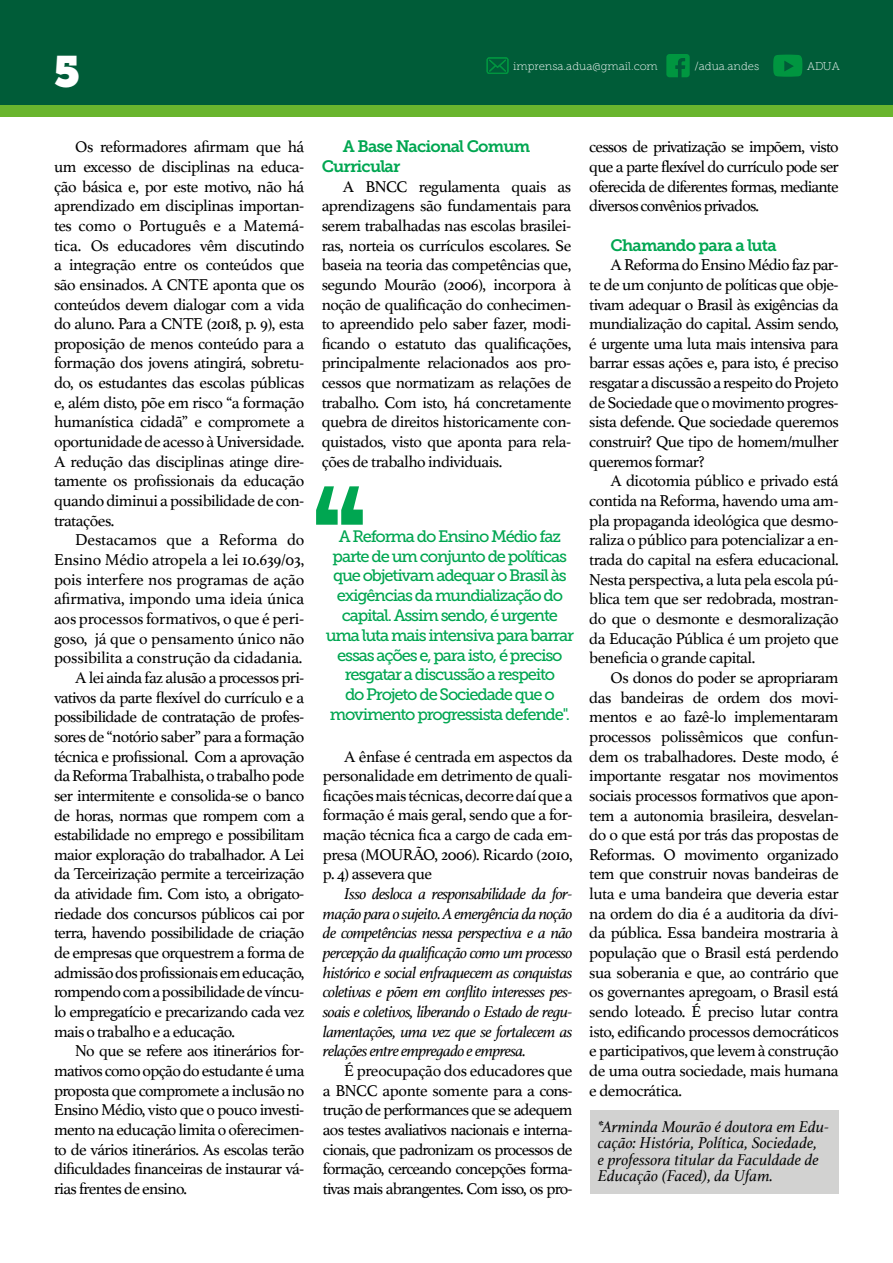
<style>
.page{position:relative;width:893px;height:1263px;background:#fff}
.page>*{position:absolute;margin:0;border:0;box-sizing:border-box;transform-origin:0 0}
.t1{font:43.5px "Museo Slab";color:#fff}
.t2{font:16.5px/19.6px "Athelas";letter-spacing:-.04em;color:#000;text-align:justify}
.t3{font:italic 16.5px/19.6px "Athelas";color:#000}
.t4{font:16.5px/19.8px "Museo Slab 500";letter-spacing:-.07em;color:#00a651;text-align:center}
.t5{font:16.5px "Athelas";letter-spacing:-.01em;color:#000}
.t6{font:16.5px/19.6px "Museo Slab 700";letter-spacing:-.05em;color:#00a651}
.t7{font:11.25px "Museo Slab 100";color:#fff}
</style>
<div class="page">
<div style="left:590px;top:1110px;width:249px;height:84px;background:#d2d2d1"></div>
<div style="left:0;top:0;width:893px;height:105px;background:#005c38"></div>
<div style="left:0;top:105px;width:893px;height:12px;background:#69b52e"></div>
<svg style="left:773px;top:55px;width:29px;height:22px"></svg>
<svg style="left:666px;top:54px;width:24px;height:23px"></svg>
<svg style="left:487px;top:57px;width:21px;height:17px"></svg>
<svg style="left:316px;top:486px;width:47px;height:39px"></svg>
<h1 class="t1" style="left:54px;top:46px;width:28px">5</h1>
<p class="t7" style="left:513px;top:60px;width:146px">imprensa.adua@gmail.com</p>
<p class="t7" style="left:694px;top:60px;width:66px">/adua.andes</p>
<p class="t7" style="left:807px;top:60px;width:34px">ADUA</p>
<p class="t2" style="left:54px;top:137px;width:252px;text-indent:21px">Os reformadores afirmam que há um excesso de disciplinas na educa&shy;ção básica e, por este motivo, não há aprendizado em disciplinas importan&shy;tes como o Português e a Matemá&shy;tica. Os educadores vêm discutindo a integração entre os conteúdos que são ensinados. A CNTE aponta que os conteúdos devem dialogar com a vida do aluno. Para a CNTE (2018, p. 9), esta proposição de menos conteúdo para a formação dos jovens atingirá, sobretu&shy;do, os estudantes das escolas públicas e, além disto, põe em risco “a formação humanística cidadã” e compromete a oportunidade de acesso à Universidade.<br>A redução das disciplinas atinge dire&shy;tamente os profissionais da educação quando diminui a possibilidade de con&shy;tratações.</p>
<p class="t5" style="left:75px;top:527px;width:231px">Destacamos que a Reforma do</p>
<p class="t5" style="left:54px;top:546px;width:252px">Ensino Médio atropela a lei 10.639/03,</p>
<p class="t5" style="left:54px;top:566px;width:252px">pois interfere nos programas de ação</p>
<p class="t5" style="left:54px;top:586px;width:252px">afirmativa, impondo uma ideia única</p>
<p class="t5" style="left:54px;top:605px;width:252px">aos processos formativos, o que é peri-</p>
<p class="t5" style="left:54px;top:625px;width:252px">goso, já que o pensamento único não</p>
<p class="t5" style="left:54px;top:645px;width:250px">possibilita a construção da cidadania.</p>
<p class="t2" style="left:75px;top:667px;width:231px">A lei ainda faz alusão a processos pri-</p>
<p class="t2" style="left:54px;top:687px;width:252px">vativos da parte flexível do currículo e a</p>
<p class="t2" style="left:54px;top:706px;width:252px">possibilidade de contratação de profes-</p>
<p class="t2" style="left:54px;top:726px;width:252px">sores de “notório saber” para a formação</p>
<p class="t2" style="left:54px;top:746px;width:252px">técnica e profissional. Com a aprovação</p>
<p class="t2" style="left:54px;top:765px;width:252px">da Reforma Trabalhista, o trabalho pode</p>
<p class="t2" style="left:54px;top:785px;width:252px">ser intermitente e consolida-se o banco</p>
<p class="t2" style="left:54px;top:805px;width:252px">de horas, normas que rompem com a</p>
<p class="t2" style="left:54px;top:824px;width:252px">estabilidade no emprego e possibilitam</p>
<p class="t2" style="left:54px;top:844px;width:252px">maior exploração do trabalhador. A Lei</p>
<p class="t2" style="left:54px;top:864px;width:252px">da Terceirização permite a terceirização</p>
<p class="t2" style="left:54px;top:883px;width:252px">da atividade fim. Com isto, a obrigato-</p>
<p class="t2" style="left:54px;top:903px;width:252px">riedade dos concursos públicos cai por</p>
<p class="t2" style="left:54px;top:923px;width:252px">terra, havendo possibilidade de criação</p>
<p class="t2" style="left:54px;top:942px;width:252px">de empresas que orquestrem a forma de</p>
<p class="t2" style="left:54px;top:962px;width:252px">admissão dos profissionais em educação,</p>
<p class="t2" style="left:54px;top:982px;width:252px">rompendo com a possibilidade de víncu-</p>
<p class="t2" style="left:54px;top:1001px;width:252px">lo empregatício e precarizando cada vez</p>
<p class="t2" style="left:54px;top:1021px;width:182px">mais o trabalho e a educação.</p>
<p class="t2" style="left:75px;top:1040px;width:231px">No que se refere aos itinerários for-</p>
<p class="t2" style="left:54px;top:1060px;width:252px">mativos como opção do estudante é uma</p>
<p class="t2" style="left:54px;top:1080px;width:252px">proposta que compromete a inclusão no</p>
<p class="t2" style="left:54px;top:1099px;width:252px">Ensino Médio, visto que o pouco investi-</p>
<p class="t2" style="left:54px;top:1119px;width:252px">mento na educação limita o oferecimen-</p>
<p class="t2" style="left:54px;top:1139px;width:252px">to de vários itinerários. As escolas terão</p>
<p class="t2" style="left:54px;top:1158px;width:252px">dificuldades financeiras de instaurar vá-</p>
<p class="t2" style="left:54px;top:1178px;width:135px">rias frentes de ensino.</p>
<p class="t6" style="left:322px;top:137px;width:210px;text-indent:21px">A Base Nacional Comum<br>Curricular</p>
<p class="t2" style="left:322px;top:176px;width:251px;text-indent:21px">A BNCC regulamenta quais as aprendizagens são fundamentais para serem trabalhadas nas escolas brasilei&shy;ras, norteia os currículos escolares. Se baseia na teoria das competências que, segundo Mourão (2006), incorpora à noção de qualificação do conhecimen&shy;to apreendido pelo saber fazer, modi&shy;ficando o estatuto das qualificações, principalmente relacionados aos pro&shy;cessos que normatizam as relações de trabalho. Com isto, há concretamente quebra de direitos historicamente con&shy;quistados, visto que aponta para rela&shy;ções de trabalho individuais.</p>
<p class="t4" style="left:326px;top:526px;width:250px">A Reforma do Ensino Médio faz parte de um conjunto de políticas que objetivam adequar o Brasil às exigências da mundialização do capital. Assim sendo, é urgente uma luta mais intensiva para barrar essas ações e, para isto, é preciso resgatar a discussão a respeito<br>do Projeto de Sociedade que o movimento progressista defende".</p>
<p class="t2" style="left:323px;top:746px;width:251px;text-indent:21px">A ênfase é centrada em aspectos da personalidade em detrimento de quali&shy;ficações mais técnicas, decorre daí que a formação é mais geral, sendo que a for&shy;mação técnica fica a cargo de cada em&shy;presa (MOURÃO, 2006). Ricardo (2010, p. 4) assevera que</p>
<p class="t3" style="left:323px;top:883px;width:251px;text-align:justify;text-indent:21px">Isso desloca a responsabilidade da for&shy;mação para o sujeito. A emergência da noção de competências nessa perspectiva e a não percepção da qualificação como um processo histórico e social enfraquecem as conquistas coletivas e põem em conflito interesses pes&shy;soais e coletivos, liberando o Estado de regu&shy;lamentações, uma vez que se fortalecem as relações entre empregado e empresa.</p>
<p class="t2" style="left:323px;top:1060px;width:251px;text-indent:21px">É preocupação dos educadores que a BNCC aponte somente para a cons&shy;trução de performances que se adequem aos testes avaliativos nacionais e interna&shy;cionais, que padronizam os processos de formação, cerceando concepções forma&shy;tivas mais abrangentes. Com isso, os pro-</p>
<p class="t2" style="left:589px;top:137px;width:251px">cessos de privatização se impõem, visto que a parte flexível do currículo pode ser oferecida de diferentes formas, mediante diversos convênios privados.</p>
<p class="t6" style="left:611px;top:235px;width:168px">Chamando para a luta</p>
<p class="t2" style="left:589px;top:254px;width:251px;text-indent:21px">A Reforma do Ensino Médio faz par&shy;te de um conjunto de políticas que obje&shy;tivam adequar o Brasil às exigências da mundialização do capital. Assim sendo, é urgente uma luta mais intensiva para barrar essas ações e, para isto, é preciso resgatar a discussão a respeito do Projeto de Sociedade que o movimento progres&shy;sista defende. Que sociedade queremos construir? Que tipo de homem/mulher queremos formar?</p>
<p class="t2" style="left:589px;top:471px;width:251px;text-indent:21px">A dicotomia público e privado está contida na Reforma, havendo uma am&shy;pla propaganda ideológica que desmo&shy;raliza o público para potencializar a en&shy;trada do capital na esfera educacional.<br>Nesta perspectiva, a luta pela escola pú&shy;blica tem que ser redobrada, mostran&shy;do que o desmonte e desmoralização da Educação Pública é um projeto que beneficia o grande capital.</p>
<p class="t2" style="left:589px;top:667px;width:251px;text-indent:21px">Os donos do poder se apropriaram das bandeiras de ordem dos movi&shy;mentos e ao fazê-lo implementaram processos polissêmicos que confun&shy;dem os trabalhadores. Deste modo, é importante resgatar nos movimentos sociais processos formativos que apon&shy;tem a autonomia brasileira, desvelan&shy;do o que está por trás das propostas de Reformas. O movimento organizado tem que construir novas bandeiras de luta e uma bandeira que deveria estar na ordem do dia é a auditoria da dívi&shy;da pública. Essa bandeira mostraria à população que o Brasil está perdendo sua soberania e que, ao contrário que os governantes apregoam, o Brasil está sendo loteado. É preciso lutar contra isto, edificando processos democráticos e participativos, que levem à construção de uma outra sociedade, mais humana e democrática.</p>
<p class="t3" style="left:598px;top:1118px;width:233px;line-height:16.5px">*Arminda Mourão é doutora em Edu&shy;cação: História, Política, Sociedade,<br>e professora titular da Faculdade de Educação (Faced), da Ufam.</p>
</div>
